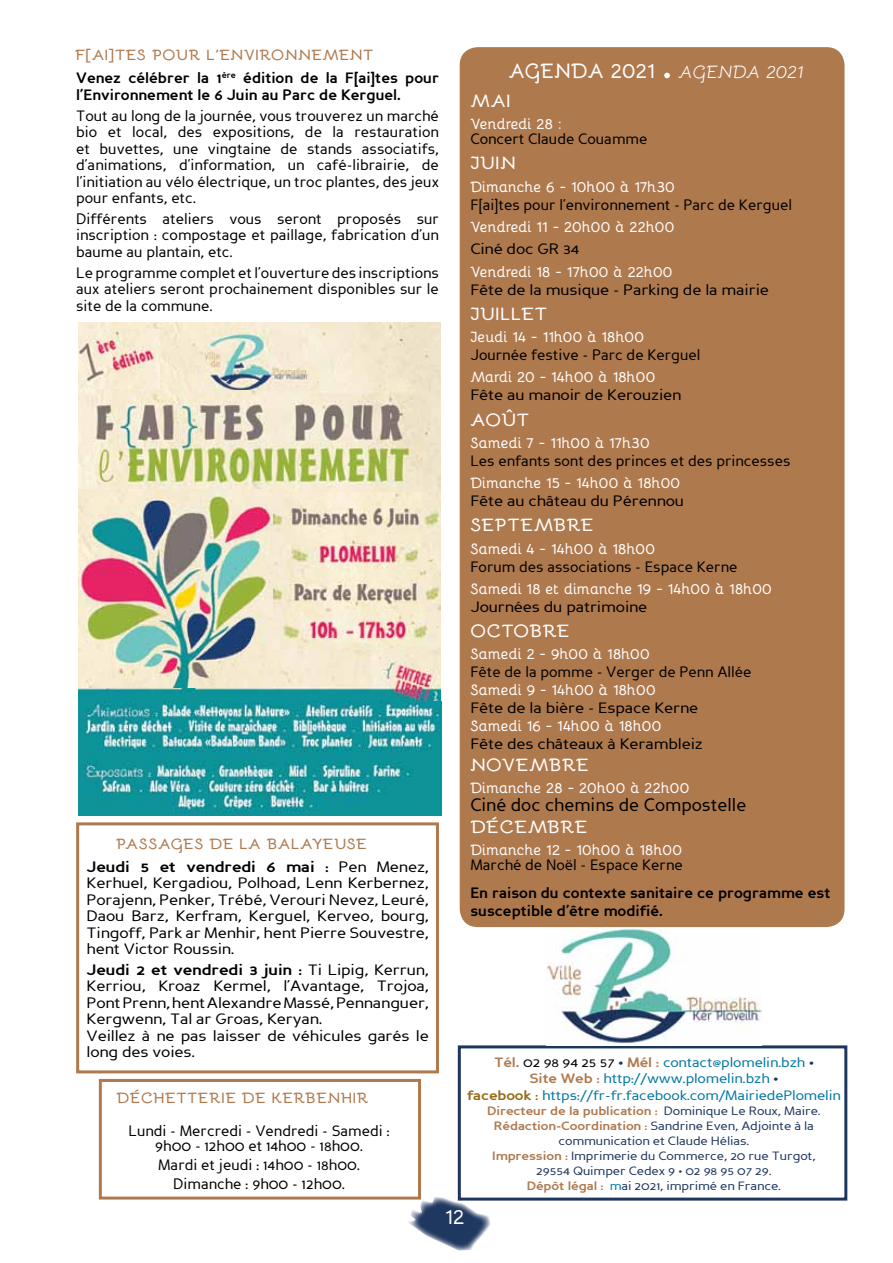
<style>
.page{position:relative;width:893px;height:1263px;background:#fff}
.page>*{position:absolute;margin:0;border:0;box-sizing:border-box;transform-origin:0 0}
.t1{font:700 54px "Bellota";color:#fff}
.t2{font:700 21px "Bellota";letter-spacing:-.01em;color:#fff}
.t3{font:700 18px "Bellota";letter-spacing:.015em;color:#fff;scale:1.1 1}
.t4{font:18px "Perspective Sans";color:#000}
.t5{font:italic 18px "Bellota";letter-spacing:-.015em;color:#fff}
.t6{font:700 18px "Bellota";letter-spacing:-.005em;color:#fff;scale:1.1 1}
.t7{font:700 18px "Bellota";letter-spacing:-.01em;color:#fff;scale:1.1 1}
.t8{font:15px/16.5px "Perspective Sans";color:#000;text-align:justify}
.t9{font:15px/16.5px "Perspective Sans";color:#000;text-align:justify;scale:1.1 1}
.t10{font:700 15px "Bellota";color:#fff}
.t11{font:700 15px/18px "Perspective Sans";color:#000}
.t12{font:700 15px "Bellota";letter-spacing:.015em;color:#af794e;scale:1.1 1}
.t13{font:700 15px "Bellota";letter-spacing:-.02em;color:#fff}
.t14{font:13.5px/16.5px "Perspective Sans";letter-spacing:-.01em;color:#0077a0;text-align:center;scale:1.1 1}
.t15{font:12px/15px "Perspective Sans";letter-spacing:-.01em;color:#1d365e;text-align:center;scale:1.1 1}
.s1{font-weight:700}
.s2{font-weight:700;color:#af794e}
.s3{color:#000}
.s4{font-weight:700;color:#1d365e}
.s5{font-weight:700;color:#956b14}
.s6{color:#0077a0}
</style>
<div class="page">
<div style="left:76px;top:822px;width:363px;height:251px;border:3px solid #af794e"></div>
<div style="left:458px;top:1045px;width:389px;height:155px;border:3px solid #1d365e"></div>
<svg style="left:405px;top:1196px;width:87px;height:54px"></svg>
<img style="left:546px;top:928px;width:216px;height:117px">
<div style="left:460px;top:47px;width:384px;height:880px;background:#af794e;border-radius:18px"></div>
<img style="left:79px;top:322px;width:362px;height:380px">
<img style="left:79px;top:702px;width:362px;height:114px">
<img style="left:206px;top:328px;width:112px;height:62px">
<img style="left:79px;top:330px;width:81px;height:58px">
<img style="left:273px;top:493px;width:168px;height:156px">
<img style="left:78px;top:490px;width:195px;height:197px">
<div style="left:99px;top:1079px;width:322px;height:120px;border:3px solid #af794e"></div>
<p class="t12" style="left:75px;top:43px;width:273px">F[AI]TES POUR L’ENVIRONNEMENT</p>
<p class="t11" style="left:76px;top:69px;width:161px">Venez célébrer la 1<sup>ère</sup></p>
<h2 class="t2" style="left:509px;top:54px;width:148px">AGENDA 2021</h2>
<h1 class="t1" style="left:662px;top:17px;width:14px">.</h1>
<p class="t5" style="left:679px;top:58px;width:126px">AGENDA 2021</p>
<p class="t11" style="left:76px;top:70px;width:364px;line-height:16.5px;text-indent:167px">édition de la F[ai]tes pour l’Environnement le 6 Juin au Parc de Kerguel.</p>
<p class="t8" style="left:76px;top:107px;width:364px">Tout au long de la journée, vous trouverez un marché bio et local, des expositions, de la restauration et buvettes, une vingtaine de stands associatifs, d’animations, d’information, un café-librairie, de l’initiation au vélo électrique, un troc plantes, des jeux pour enfants, etc.</p>
<p class="t8" style="left:76px;top:211px;width:364px">Différents ateliers vous seront proposés sur inscription : compostage et paillage, fabrication d’un baume au plantain, etc.</p>
<p class="t8" style="left:76px;top:264px;width:364px">Le programme complet et l’ouverture des inscriptions aux ateliers seront prochainement disponibles sur le site de la commune.</p>
<p class="t3" style="left:470px;top:87px;width:38px">MAI</p>
<p class="t13" style="left:470px;top:112px;width:93px">Vendredi 28 :</p>
<p class="t8" style="left:470px;top:131px;width:179px">Concert Claude Couamme</p>
<p class="t3" style="left:470px;top:149px;width:43px">JUIN</p>
<p class="t10" style="left:470px;top:175px;width:206px">Dimanche 6 - 10h00 à 17h30</p>
<p class="t8" style="left:470px;top:196px;width:323px">F[ai]tes pour l’environnement - Parc de Kerguel</p>
<p class="t10" style="left:470px;top:215px;width:206px">Vendredi 11 - 20h00 à 22h00</p>
<p class="t9" style="left:470px;top:241px;width:101px">Ciné doc GR 34</p>
<p class="t10" style="left:470px;top:259px;width:204px">Vendredi 18 - 17h00 à 22h00</p>
<p class="t9" style="left:470px;top:281px;width:273px">Fête de la musique - Parking de la mairie</p>
<p class="t3" style="left:470px;top:299px;width:71px">JUILLET</p>
<p class="t10" style="left:470px;top:325px;width:176px">Jeudi 14 - 11h00 à 18h00</p>
<p class="t8" style="left:470px;top:347px;width:232px">Journée festive - Parc de Kerguel</p>
<p class="t10" style="left:470px;top:365px;width:187px">Mardi 20 - 14h00 à 18h00</p>
<p class="t9" style="left:470px;top:387px;width:193px">Fête au manoir de Kerouzien</p>
<p class="t3" style="left:470px;top:405px;width:55px">AOÛT</p>
<p class="t10" style="left:470px;top:431px;width:181px">Samedi 7 - 11h00 à 17h30</p>
<p class="t8" style="left:470px;top:453px;width:322px">Les enfants sont des princes et des princesses</p>
<p class="t10" style="left:470px;top:471px;width:212px">Dimanche 15 - 14h00 à 18h00</p>
<p class="t9" style="left:470px;top:493px;width:196px">Fête au château du Pérennou</p>
<p class="t3" style="left:470px;top:511px;width:114px">SEPTEMBRE</p>
<p class="t10" style="left:470px;top:537px;width:187px">Samedi 4 - 14h00 à 18h00</p>
<p class="t8" style="left:470px;top:558px;width:269px">Forum des associations - Espace Kerne</p>
<p class="t10" style="left:470px;top:577px;width:303px">Samedi 18 et dimanche 19 - 14h00 à 18h00</p>
<p class="t9" style="left:470px;top:599px;width:162px">Journées du patrimoine</p>
<p class="t7" style="left:470px;top:617px;width:92px">OCTOBRE</p>
<p class="t10" style="left:470px;top:642px;width:181px">Samedi 2 - 9h00 à 18h00</p>
<p class="t8" style="left:470px;top:664px;width:283px">Fête de la pomme - Verger de Penn Allée</p>
<p class="t10" style="left:470px;top:678px;width:187px">Samedi 9 - 14h00 à 18h00</p>
<p class="t9" style="left:470px;top:700px;width:209px">Fête de la bière - Espace Kerne</p>
<p class="t10" style="left:470px;top:714px;width:193px">Samedi 16 - 14h00 à 18h00</p>
<p class="t9" style="left:470px;top:736px;width:213px">Fête des châteaux à Kerambleiz</p>
<p class="t3" style="left:470px;top:750px;width:110px">NOVEMBRE</p>
<p class="t10" style="left:470px;top:776px;width:221px">Dimanche 28 - 20h00 à 22h00</p>
<p class="t4" style="left:470px;top:794px;width:277px">Ciné doc chemins de Compostelle</p>
<p class="t6" style="left:470px;top:812px;width:108px">DÉCEMBRE</p>
<p class="t10" style="left:470px;top:838px;width:214px">Dimanche 12 - 10h00 à 18h00</p>
<p class="t8" style="left:470px;top:857px;width:214px">Marché de Noël - Espace Kerne</p>
<p class="t11" style="left:470px;top:884px;width:361px">En raison du contexte sanitaire ce programme est susceptible d’être modifié.</p>
<p class="t12" style="left:116px;top:832px;width:230px">PASSAGES DE LA BALAYEUSE</p>
<p class="t9" style="left:87px;top:858px;width:313px"><span class="s1">Jeudi 5 et vendredi 6 mai :</span> Pen Menez, Kerhuel, Kergadiou, Polhoad, Lenn Kerbernez, Porajenn, Penker, Trébé, Verouri Nevez, Leuré, Daou Barz, Kerfram, Kerguel, Kerveo, bourg, Tingoff, Park ar Menhir, hent Pierre Souvestre, hent Victor Roussin.</p>
<p class="t9" style="left:87px;top:962px;width:313px;text-align:left"><span class="s1">Jeudi 2 et vendredi 3 juin :</span> Ti Lipig, Kerrun, Kerriou, Kroaz Kermel, l’Avantage, Trojoa, Pont Prenn, hent Alexandre Massé, Pennanguer, Kergwenn, Tal ar Groas, Keryan.<br>Veillez à ne pas laisser de véhicules garés le long des voies.</p>
<p class="t12" style="left:117px;top:1086px;width:231px">DÉCHETTERIE DE KERBENHIR</p>
<p class="t8" style="left:128px;top:1123px;width:263px;line-height:15px;text-align:center">Lundi - Mercredi - Vendredi - Samedi :<br>9h00 - 12h00 et 14h00 - 18h00.</p>
<p class="t8" style="left:158px;top:1155px;width:204px;line-height:19.2px;text-align:center">Mardi et jeudi : 14h00 - 18h00.<br>Dimanche : 9h00 - 12h00.</p>
<p class="t14" style="left:467px;top:1054px;width:341px"><span class="s2">Tél.</span> <span class="s3">02 98 94 25 57</span> <span class="s4">•</span> <span class="s2">Mél :</span> contact@plomelin.bzh <span class="s4">•<br></span><span class="s2">Site Web :</span> http://www.plomelin.bzh <span class="s4">•<br></span><span class="s5">facebook :</span> https://fr-fr.facebook.com/MairiedePlomelin</p>
<p class="t15" style="left:487px;top:1103px;width:305px"><span class="s2">Directeur de la publication :</span> Dominique Le Roux, Maire.<br><span class="s2">Rédaction-Coordination :</span> Sandrine Even, Adjointe à la communication et Claude Hélias.<br><span class="s2">Impression :</span> Imprimerie du Commerce, 20 rue Turgot, 29554 Quimper Cedex 9 • 02 98 95 07 29.<br><span class="s2">Dépôt légal :</span> <span class="s6">m</span>ai 2021, imprimé en France.</p>
<h2 class="t2" style="left:445px;top:1200px;width:21px">12</h2>
</div>
